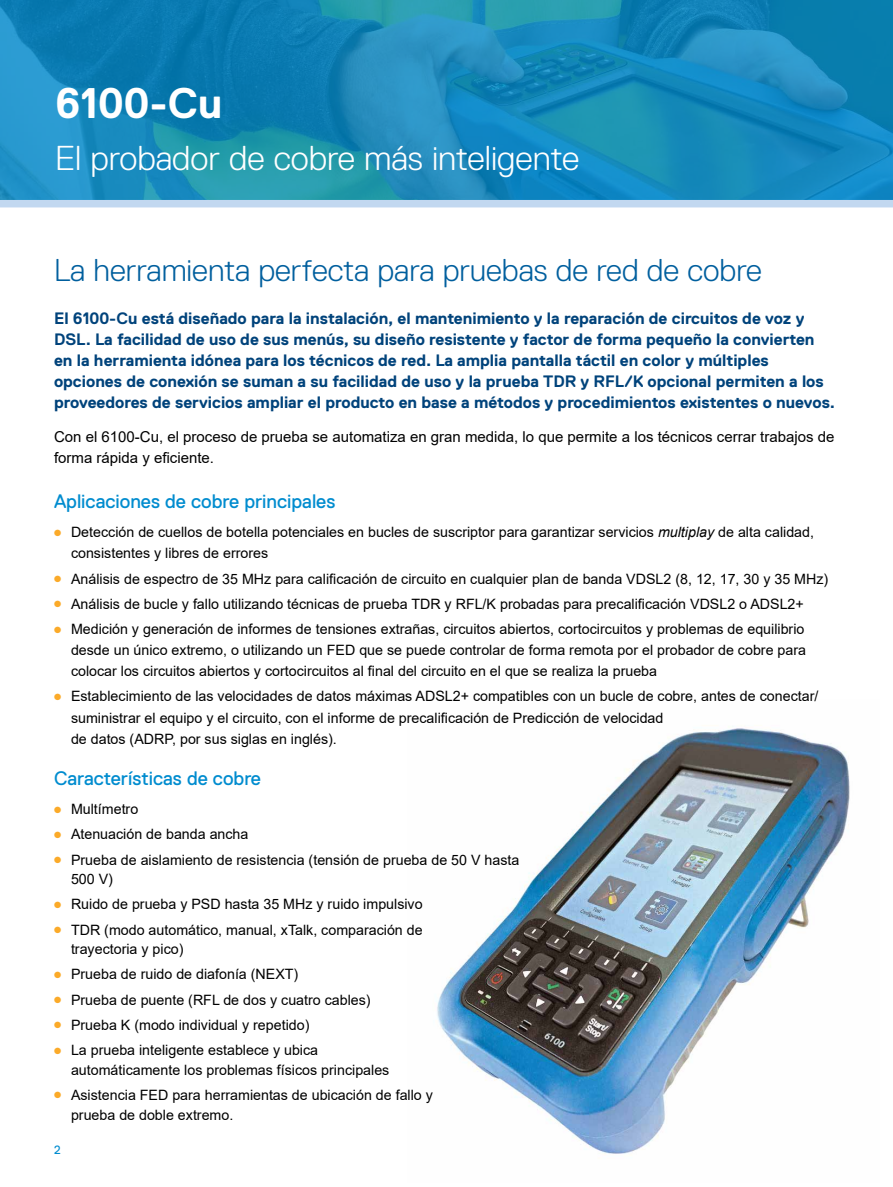
<style>
.page{position:relative;width:893px;height:1187px;background:#fff}
.page>*{position:absolute;margin:0;border:0;box-sizing:border-box;transform-origin:0 0}
.t1{font:700 42.75px "Replica Std";color:#fff}
.t2{font:300 34.5px "Replica Std";color:#fff}
.t3{font:300 31.5px "Replica Std";color:#005f9e}
.t4{font:19.5px "Replica Std";color:#008ccf}
.t5{font:700 16.5px/21px "Replica Std";color:#00437b}
.t6{font:15px/21px "Arial";color:#000}
.t7{font:14.25px/21px "Arial";color:#000}
.t8{font:12px "Replica Std";color:#008ccf}
.s1{color:#fbaa29}
.s2{font-style:italic}
</style>
<div class="page">
<img style="left:437px;top:728px;width:413px;height:426px">
<svg style="left:0;top:0;width:893px;height:200px;background:#1789b9"></svg>
<div style="left:0;top:200px;width:893px;height:7px;background:#c2d8f0"></div>
<h1 class="t1" style="left:55px;top:80px;width:169px">6100-Cu</h1>
<h2 class="t2" style="left:55px;top:139px;width:526px">El probador de cobre más inteligente</h2>
<h3 class="t3" style="left:54px;top:253px;width:709px">La herramienta perfecta para pruebas de red de cobre</h3>
<p class="t5" style="left:54px;top:307px;width:783px">El 6100-Cu está diseñado para la instalación, el mantenimiento y la reparación de circuitos de voz y DSL. La facilidad de uso de sus menús, su diseño resistente y factor de forma pequeño la convierten en la herramienta idónea para los técnicos de red. La amplia pantalla táctil en color y múltiples opciones de conexión se suman a su facilidad de uso y la prueba TDR y RFL/K opcional permiten a los proveedores de servicios ampliar el producto en base a métodos y procedimientos existentes o nuevos.</p>
<p class="t6" style="left:54px;top:425px;width:782px">Con el 6100-Cu, el proceso de prueba se automatiza en gran medida, lo que permite a los técnicos cerrar trabajos de forma rápida y eficiente.</p>
<h3 class="t4" style="left:54px;top:490px;width:283px">Aplicaciones de cobre principales</h3>
<p class="t7" style="left:71px;top:521px;width:744px;text-indent:-17px"><span class="s1">●</span> Detección de cuellos de botella potenciales en bucles de suscriptor para garantizar servicios <span class="s2">multiplay</span> de alta calidad, consistentes y libres de errores</p>
<p class="t7" style="left:54px;top:568px;width:776px"><span class="s1">●</span> Análisis de espectro de 35 MHz para calificación de circuito en cualquier plan de banda VDSL2 (8, 12, 17, 30 y 35 MHz)</p>
<p class="t7" style="left:54px;top:593px;width:751px"><span class="s1">●</span> Análisis de bucle y fallo utilizando técnicas de prueba TDR y RFL/K probadas para precalificación VDSL2 o ADSL2+</p>
<p class="t7" style="left:71px;top:618px;width:737px;text-align:justify;text-indent:-17px"><span class="s1">●</span> Medición y generación de informes de tensiones extrañas, circuitos abiertos, cortocircuitos y problemas de equilibrio desde un único extremo, o utilizando un FED que se puede controlar de forma remota por el probador de cobre para colocar los circuitos abiertos y cortocircuitos al final del circuito en el que se realiza la prueba</p>
<p class="t7" style="left:71px;top:685px;width:749px;text-indent:-17px"><span class="s1">●</span> Establecimiento de las velocidades de datos máximas ADSL2+ compatibles con un bucle de cobre, antes de conectar/ suministrar el equipo y el circuito, con el informe de precalificación de Predicción de velocidad<br>de datos (ADRP, por sus siglas en inglés).</p>
<h3 class="t4" style="left:54px;top:767px;width:209px">Características de cobre</h3>
<p class="t7" style="left:54px;top:798px;width:86px"><span class="s1">●</span> Multímetro</p>
<p class="t7" style="left:54px;top:823px;width:196px"><span class="s1">●</span> Atenuación de banda ancha</p>
<p class="t7" style="left:71px;top:849px;width:450px;line-height:19.5px;text-indent:-17px"><span class="s1">●</span> Prueba de aislamiento de resistencia (tensión de prueba de 50 V hasta<br>500 V)</p>
<p class="t7" style="left:54px;top:893px;width:370px"><span class="s1">●</span> Ruido de prueba y PSD hasta 35 MHz y ruido impulsivo</p>
<p class="t7" style="left:71px;top:919px;width:353px;line-height:19.5px;text-indent:-17px"><span class="s1">●</span> TDR (modo automático, manual, xTalk, comparación de trayectoria y pico)</p>
<p class="t7" style="left:54px;top:963px;width:246px"><span class="s1">●</span> Prueba de ruido de diafonía (NEXT)</p>
<p class="t7" style="left:54px;top:988px;width:318px"><span class="s1">●</span> Prueba de puente (RFL de dos y cuatro cables)</p>
<p class="t7" style="left:54px;top:1014px;width:257px"><span class="s1">●</span> Prueba K (modo individual y repetido)</p>
<p class="t7" style="left:71px;top:1040px;width:320px;line-height:19.5px;text-indent:-17px"><span class="s1">●</span> La prueba inteligente establece y ubica automáticamente los problemas físicos principales</p>
<p class="t7" style="left:71px;top:1085px;width:363px;line-height:19.5px;text-indent:-17px"><span class="s1">●</span> Asistencia FED para herramientas de ubicación de fallo y prueba de doble extremo.</p>
<p class="t8" style="left:54px;top:1142px;width:8px">2</p>
</div>
